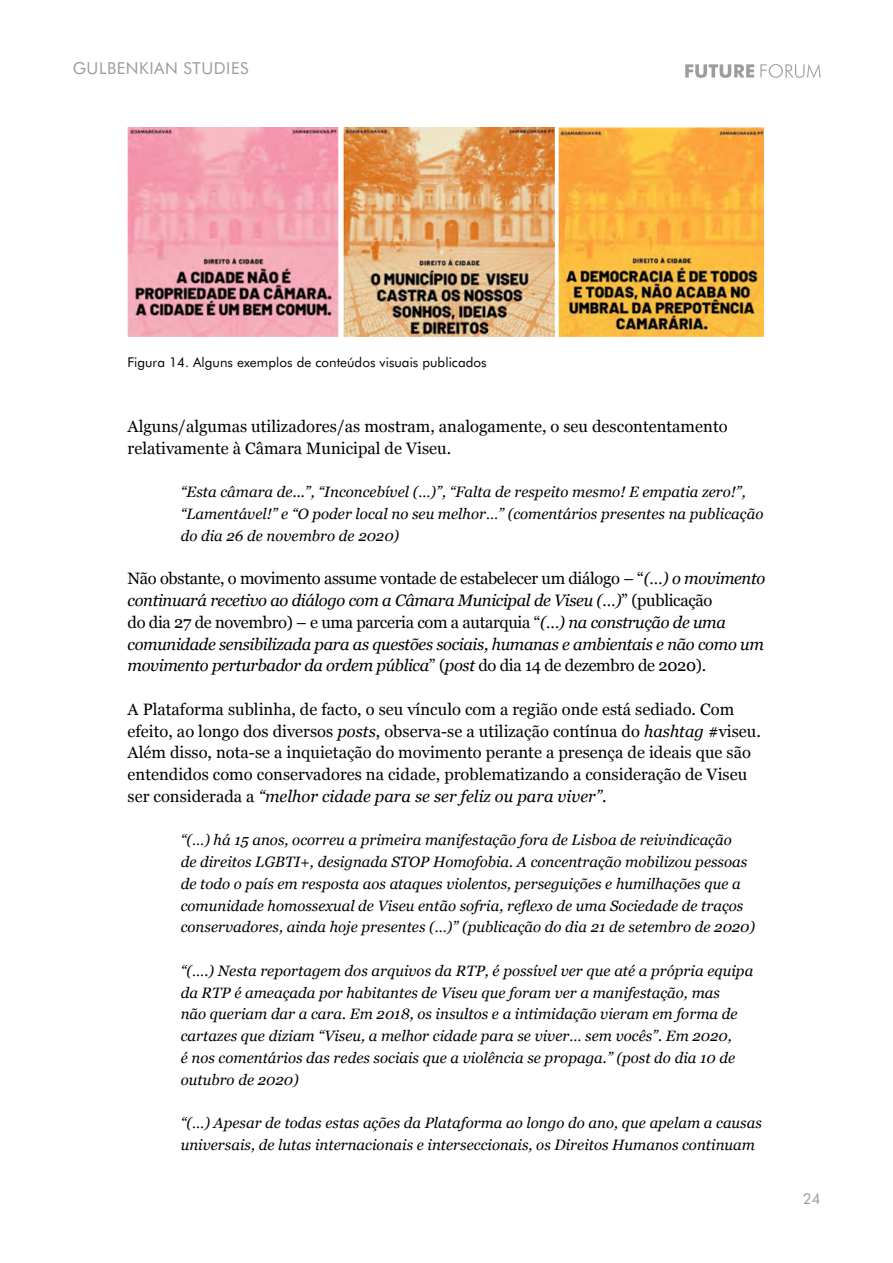
<style>
.page{position:relative;width:893px;height:1263px;background:#fff}
.page>*{position:absolute;margin:0;border:0;box-sizing:border-box;transform-origin:0 0}
.t1{font:16.5px/21.8px "Georgia";color:#000}
.t2{font:italic 16.5px/21.8px "Georgia";letter-spacing:-.02em;color:#000}
.t3{font:16.5px "Futura BT";letter-spacing:.03em;color:#9d9d9c}
.t4{font:italic 15px/21.8px "Georgia";color:#000}
.t5{font:15px "Futura BT";color:#9d9d9c}
.t6{font:13.5px "Futura BT";color:#000}
.s1{font-style:normal}
.s2{font-style:italic}
</style>
<div class="page">
<svg style="left:685px;top:64px;width:69px;height:14px"></svg>
<svg style="left:760px;top:64px;width:61px;height:14px"></svg>
<img style="left:128px;top:128px;width:636px;height:208px">
<p class="t3" style="left:73px;top:57px;width:177px">GULBENKIAN STUDIES</p>
<p class="t6" style="left:128px;top:353px;width:361px">Figura 14. Alguns exemplos de conteúdos visuais publicados</p>
<p class="t1" style="left:128px;top:415px;width:601px">Alguns/algumas utilizadores/as mostram, analogamente, o seu descontentamento relativamente à Câmara Municipal de Viseu.</p>
<p class="t4" style="left:181px;top:481px;width:584px">“Esta câmara de...”, “Inconcebível (…)”, “Falta de respeito mesmo! E empatia zero!”, “Lamentável!” e “O poder local no seu melhor…” (comentários presentes na publicação do dia 26 de novembro de 2020)</p>
<p class="t2" style="left:128px;top:567px;width:639px"><span class="s1">Não obstante, o movimento assume vontade de estabelecer um diálogo – “</span>(…) o movimento continuará recetivo ao diálogo com a Câmara Municipal de Viseu (…)<span class="s1">” (publicação<br>do dia 27 de novembro) – e uma parceria com a autarquia “</span>(…) na construção de uma comunidade sensibilizada para as questões sociais, humanas e ambientais e não como um movimento perturbador da ordem pública<span class="s1">” (</span>post <span class="s1">do dia 14 de dezembro de 2020).</span></p>
<p class="t1" style="left:128px;top:698px;width:635px">A Plataforma sublinha, de facto, o seu vínculo com a região onde está sediado. Com efeito, ao longo dos diversos <span class="s2">posts</span>, observa-se a utilização contínua do <span class="s2">hashtag</span> #viseu.<br>Além disso, nota-se a inquietação do movimento perante a presença de ideais que são entendidos como conservadores na cidade, problematizando a consideração de Viseu ser considerada a <span class="s2">“melhor cidade para se ser feliz ou para viver”</span>.</p>
<p class="t4" style="left:181px;top:829px;width:576px">“(…) há 15 anos, ocorreu a primeira manifestação fora de Lisboa de reivindicação<br>de direitos LGBTI+, designada STOP Homofobia. A concentração mobilizou pessoas de todo o país em resposta aos ataques violentos, perseguições e humilhações que a comunidade homossexual de Viseu então sofria, reflexo de uma Sociedade de traços conservadores, ainda hoje presentes (…)” (publicação do dia 21 de setembro de 2020)</p>
<p class="t4" style="left:181px;top:959px;width:574px">“(….) Nesta reportagem dos arquivos da RTP, é possível ver que até a própria equipa da RTP é ameaçada por habitantes de Viseu que foram ver a manifestação, mas<br>não queriam dar a cara. Em 2018, os insultos e a intimidação vieram em forma de cartazes que diziam “Viseu, a melhor cidade para se viver… sem vocês”. Em 2020,<br>é nos comentários das redes sociais que a violência se propaga.” (post do dia 10 de outubro de 2020)</p>
<p class="t4" style="left:181px;top:1111px;width:583px">“(…) Apesar de todas estas ações da Plataforma ao longo do ano, que apelam a causas universais, de lutas internacionais e interseccionais, os Direitos Humanos continuam</p>
<p class="t5" style="left:803px;top:1189px;width:19px">24</p>
</div>
